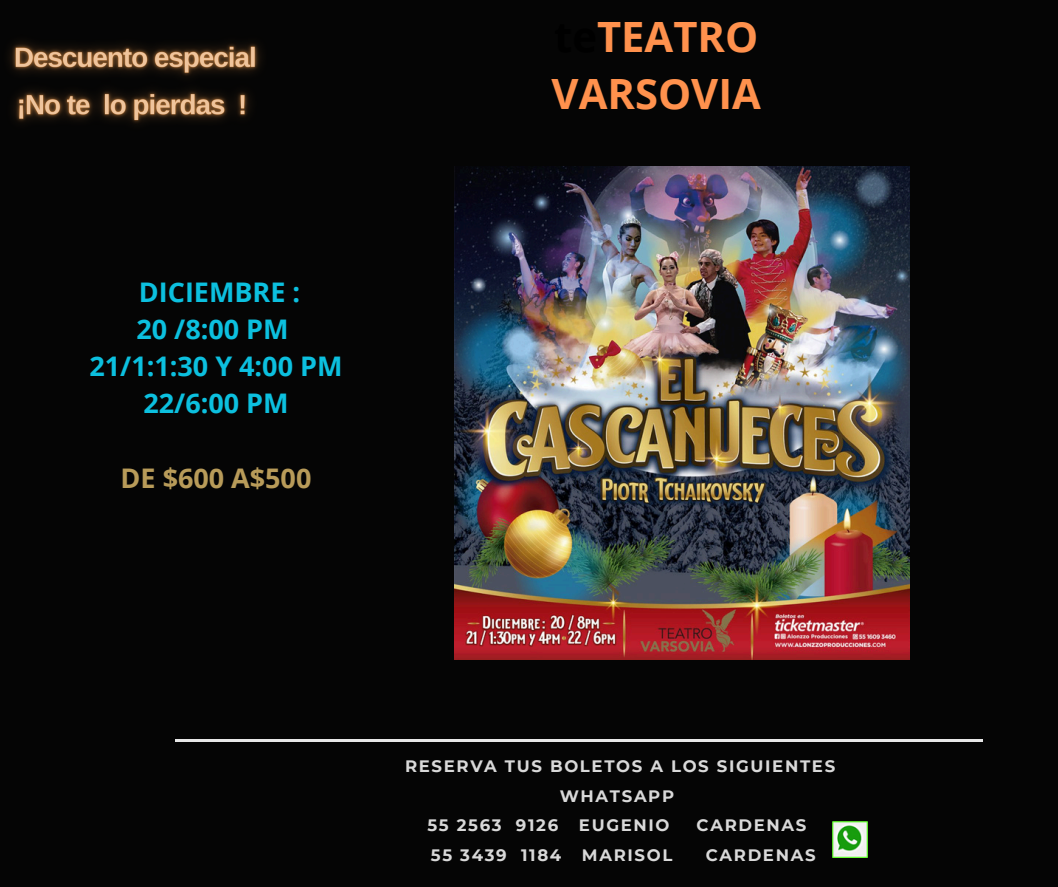
<style>
.page{position:relative;width:1058px;height:887px;background:#fff}
.page>*{position:absolute;margin:0;border:0;box-sizing:border-box;transform-origin:0 0}
.t1{font:700 41.7px/57.3px "Open Sans";color:#ff914d}
.t2{font:700 27px/37.2px "Open Sans";color:#0cc0df;text-align:center}
.t3{font:700 27px "Open Sans";color:#b89b59}
.t4{font:700 16.5px/29.7px "Montserrat";letter-spacing:.1em;color:#d9d9d9;text-align:center}
.s1{color:#000}
</style>
<div class="page">
<div style="left:0;top:0;width:1058px;height:886px;background:#050505"></div>
<hr style="left:176px;top:739px;width:806px;height:3px;background:#e7e7e7">
<img style="left:832px;top:821px;width:35px;height:36px">
<img style="left:454px;top:166px;width:456px;height:493px">
<img style="left:9px;top:42px;width:252px;height:82px">
<h2 class="t2" style="left:89px;top:273px;width:254px">DICIEMBRE :<br>20 /8:00 PM<br>21/1:1:30 Y 4:00 PM<br>22/6:00 PM</h2>
<p class="t3" style="left:121px;top:459px;width:192px">DE $600 A$500</p>
<p class="t1" style="left:551px;top:7px;width:211px"><span class="s1">te</span>TEATRO<br>VARSOVIA</p>
<h1 class="t4" style="left:405px;top:751px;width:431px">RESERVA TUS BOLETOS A LOS SIGUIENTES<br>WHATSAPP</h1>
<p class="t4" style="left:427px;top:810px;width:132px">55 2563 9126</p>
<p class="t4" style="left:579px;top:810px;width:92px">EUGENIO</p>
<p class="t4" style="left:696px;top:810px;width:111px">CARDENAS</p>
<h2 class="t4" style="left:431px;top:840px;width:132px">55 3439 1184</h2>
<h2 class="t4" style="left:582px;top:840px;width:92px">MARISOL</h2>
<h2 class="t4" style="left:705px;top:840px;width:111px">CARDENAS</h2>
</div>
